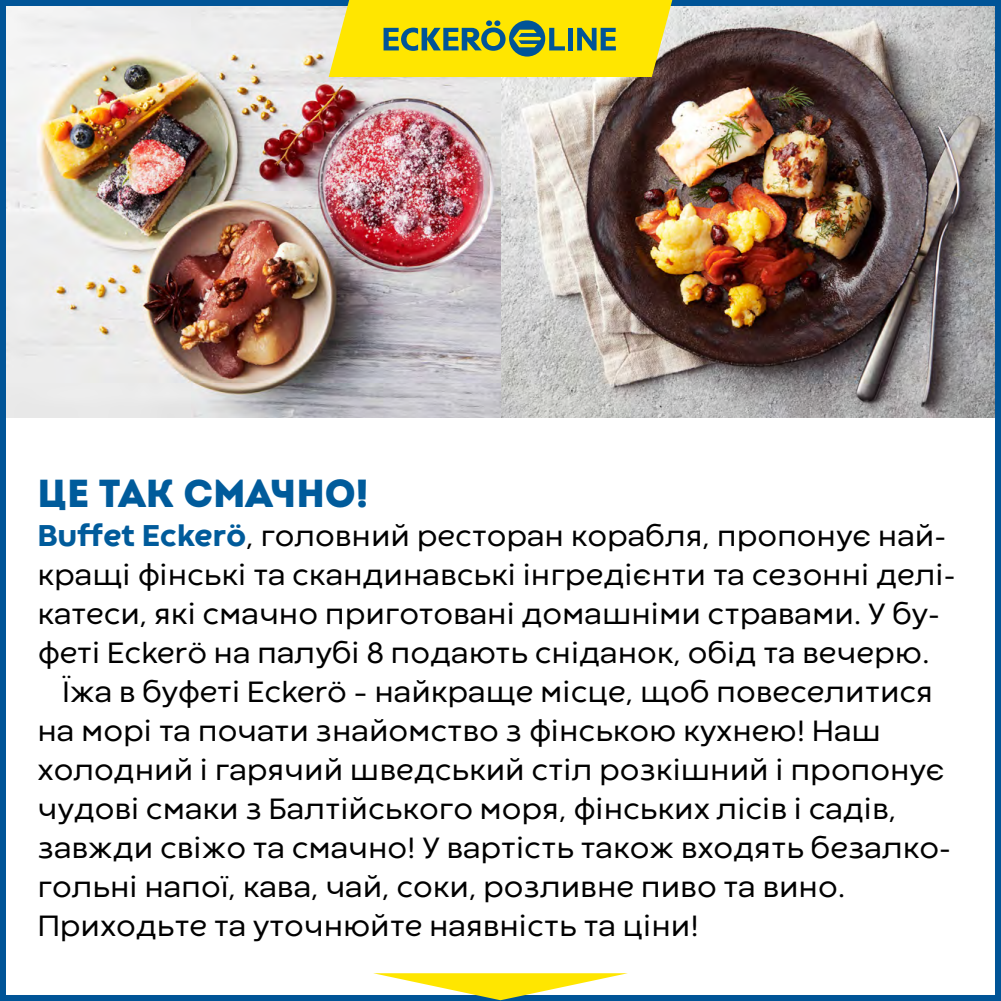
<style>
.page{position:relative;width:1001px;height:1001px;background:#fff}
.page>*{position:absolute;margin:0;border:0;box-sizing:border-box;transform-origin:0 0}
.Vahekas{font:900 39px "Intro";color:#005b9b}
.TEKST{font:30.75px/39px "Codec Warm";letter-spacing:-.005em;color:#000}
.TEKST_taandeta{font:30.75px/39px "Codec Warm";letter-spacing:-.005em;color:#000}
.s1{font-weight:800;font-size:31.5px;color:#005b9b}
</style>
<div class="page">
<img style="left:500px;top:7px;width:493px;height:411px">
<img style="left:7px;top:7px;width:493px;height:411px">
<div style="left:0;top:0;width:1000px;height:1000px;border:6px solid #005497"></div>
<svg style="left:329px;top:0;width:343px;height:77px;background:#dcd11c"></svg>
<div style="left:568px;top:28px;width:5px;height:22px;background:#005497"></div>
<svg style="left:373px;top:973px;width:255px;height:27px"></svg>
<p class="Vahekas" style="left:38px;top:468px;width:332px">ЦЕ ТАК СМАЧНО!</p>
<p class="TEKST_taandeta" style="left:38px;top:518px;width:919px"><span class="s1">Buffet Eckerö</span>, головний ресторан корабля, пропонує най&shy;кращі фінські та скандинавські інгредієнти та сезонні делі&shy;катеси, які смачно приготовані домашніми стравами. У бу&shy;феті Eckerö на палубі 8 подають сніданок, обід та вечерю.</p>
<p class="TEKST" style="left:38px;top:674px;width:914px;text-indent:25px">Їжа в буфеті Eckerö – найкраще місце, щоб повеселитися на морі та почати знайомство з фінською кухнею! Наш холодний і гарячий шведський стіл розкішний і пропонує чудові смаки з Балтійського моря, фінських лісів і садів, завжди свіжо та смачно! У вартість також входять безалко&shy;гольні напої, кава, чай, соки, розливне пиво та вино.<br>Приходьте та уточнюйте наявність та ціни!</p>
</div>
